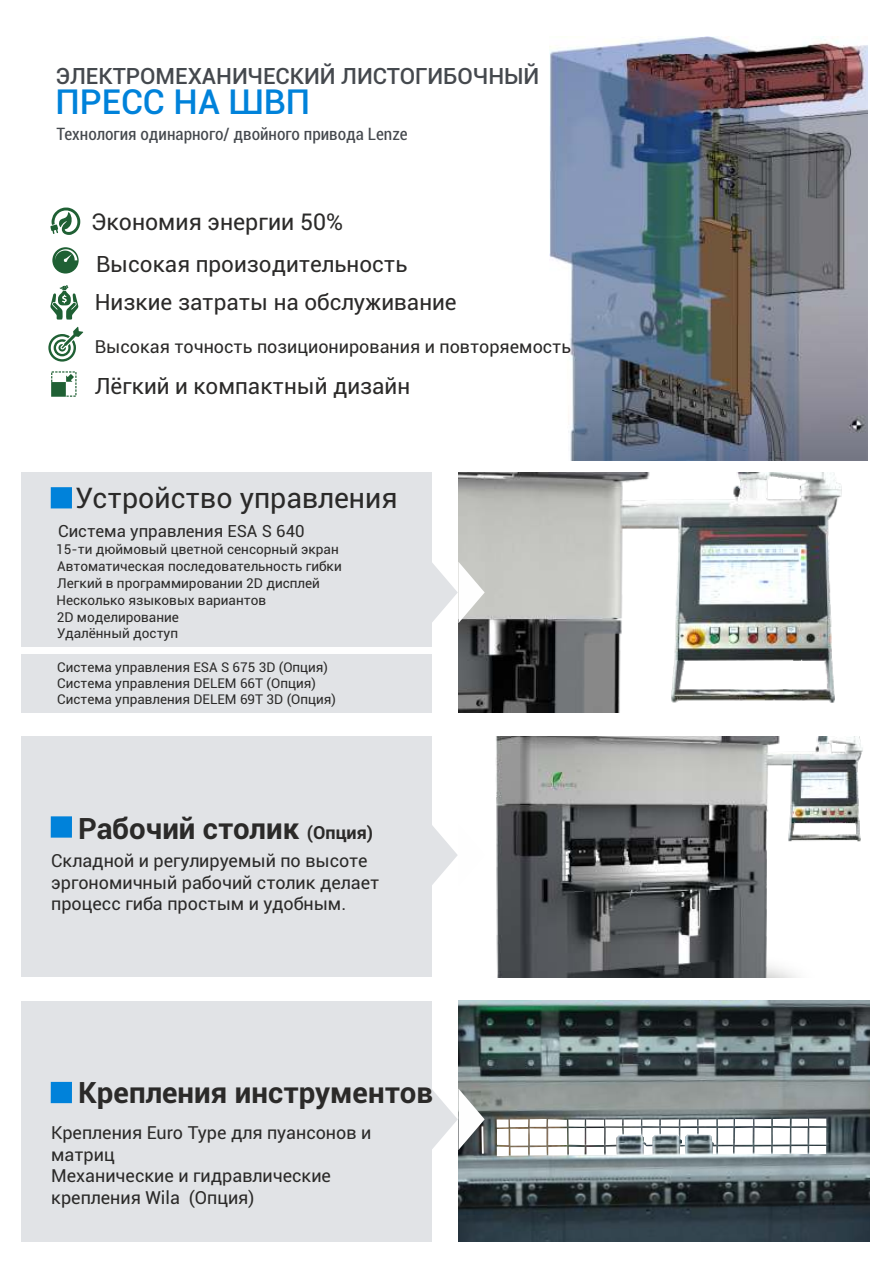
<style>
.page{position:relative;width:893px;height:1263px;background:#fff}
.page>*{position:absolute;margin:0;border:0;box-sizing:border-box;transform-origin:0 0}
.t1{font:500 34.5px "Roboto";color:#0082da}
.t2{font:700 29.4px "Roboto";color:#2b2a29}
.t3{font:28.5px "Roboto";color:#2b2a29}
.t4{font:23.1px "Roboto";color:#2b2a29}
.t5{font:22.5px/38.1px "Roboto";color:#2b2a29}
.t6{font:500 22.5px "Roboto";color:#45494e}
.t7{font:18px/21.6px "Roboto";color:#2b2a29}
.t8{font:condensed 17.25px "Roboto";color:#45494e}
.t9{font:16.8px "Roboto";color:#2b2a29}
.t10{font:13.65px/16.8px "Roboto";color:#2b2a29}
.t11{font:13.5px/16.2px "Roboto";color:#2b2a29}
.s1{font-size:18px}
</style>
<div class="page">
<img style="left:459px;top:1000px;width:411px;height:242px">
<div style="left:21px;top:737px;width:411px;height:240px;background:#e1e3e6"></div>
<div style="left:21px;top:1001px;width:411px;height:240px;background:#e1e3e6"></div>
<div style="left:21px;top:472px;width:411px;height:241px;background:#e1e3e6"></div>
<img style="left:459px;top:472px;width:383px;height:241px">
<div style="left:51px;top:816px;width:21px;height:22px;background:#0082da"></div>
<svg style="left:432px;top:562px;width:53px;height:61px"></svg>
<svg style="left:432px;top:1089px;width:53px;height:61px"></svg>
<svg style="left:432px;top:825px;width:26px;height:60px"></svg>
<svg style="left:48px;top:327px;width:35px;height:35px"></svg>
<svg style="left:50px;top:208px;width:30px;height:27px"></svg>
<svg style="left:52px;top:247px;width:27px;height:27px"></svg>
<svg style="left:50px;top:285px;width:29px;height:35px"></svg>
<svg style="left:51px;top:371px;width:26px;height:26px"></svg>
<div style="left:51px;top:1082px;width:21px;height:21px;background:#0082da"></div>
<img style="left:496px;top:737px;width:367px;height:240px">
<div style="left:51px;top:487px;width:21px;height:21px;background:#0082da"></div>
<div style="left:21px;top:647px;width:411px;height:7px;background:#fefefe"></div>
<img style="left:549px;top:36px;width:319px;height:425px">
<p class="t6" style="left:56px;top:67px;width:485px">ЭЛЕКТРОМЕХАНИЧЕСКИЙ ЛИСТОГИБОЧНЫЙ</p>
<h1 class="t1" style="left:56px;top:89px;width:256px">ПРЕСС НА ШВП</h1>
<p class="t8" style="left:57px;top:127px;width:353px">Технология одинарного/ двойного привода Lenze</p>
<p class="t4" style="left:91px;top:212px;width:254px">Экономия энергии 50%</p>
<p class="t5" style="left:95px;top:248px;width:363px">Высокая произодительность<br>Низкие затраты на обслуживание</p>
<p class="t7" style="left:95px;top:337px;width:478px">Высокая точность позиционирования и повторяемость</p>
<p class="t5" style="left:95px;top:369px;width:317px">Лёгкий и компактный дизайн</p>
<h3 class="t3" style="left:75px;top:487px;width:324px">Устройство управления</h3>
<p class="t9" style="left:58px;top:524px;width:248px">Система управления ESA S 640</p>
<p class="t10" style="left:56px;top:542px;width:284px">15-ти дюймовый цветной сенсорный экран</p>
<p class="t10" style="left:56px;top:559px;width:287px">Автоматическая последовательность гибки<br>Легкий в программировании 2D дисплей<br>Несколько языковых вариантов<br>2D моделирование<br>Удалённый доступ</p>
<p class="t11" style="left:57px;top:660px;width:280px">Система управления ESA S 675 3D (Опция)<br>Система управления DELEM 66T (Опция)<br>Система управления DELEM 69T 3D (Опция)</p>
<h2 class="t2" style="left:78px;top:817px;width:296px">Рабочий столик <span class="s1">(Опция)</span></h2>
<p class="t7" style="left:51px;top:852px;width:330px">Складной и регулируемый по высоте эргономичный рабочий столик делает процесс гиба простым и удобным.</p>
<h2 class="t2" style="left:78px;top:1081px;width:356px">Крепления инструментов</h2>
<p class="t7" style="left:51px;top:1124px;width:322px">Крепления Euro Type для пуансонов и матриц<br>Механические и гидравлические крепления Wila (Опция)</p>
</div>
